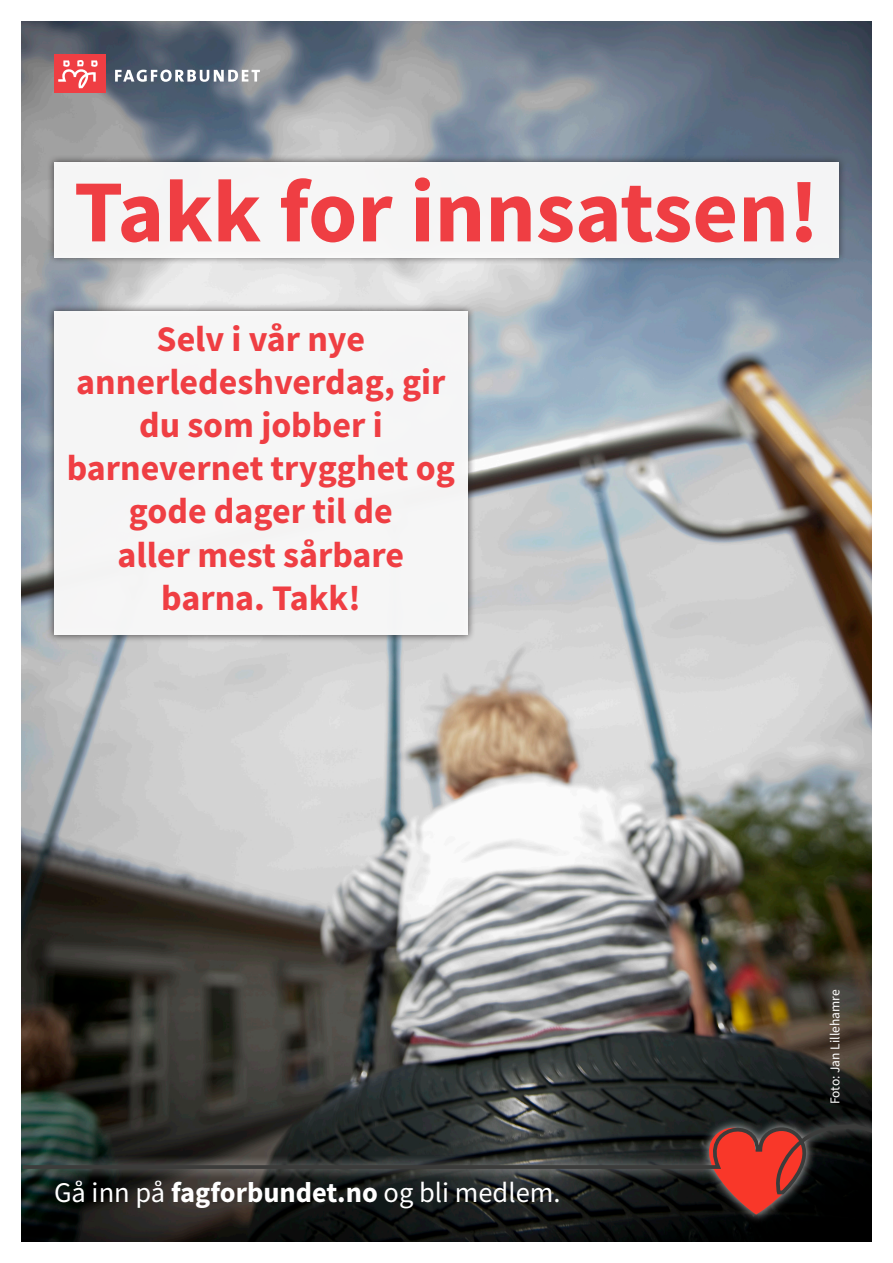
<style>
.page{position:relative;width:893px;height:1263px;background:#fff}
.page>*{position:absolute;margin:0;border:0;box-sizing:border-box;transform-origin:0 0}
.t1{font:700 88.5px "Source Sans Pro";color:#ef3e43}
.t2{font:700 36px/43.2px "Source Sans Pro";color:#ef3e43;text-align:center}
.t3{font:28.5px "Source Sans Pro";color:#fff}
.t4{font:13.5px "Source Sans Pro";color:#fff}
.s1{font-weight:700}
</style>
<div class="page">
<img style="left:21px;top:21px;width:850px;height:1220px">
<div style="left:46px;top:155px;width:801px;height:110px;background:#231f20;opacity:.75"></div>
<div style="left:54px;top:162px;width:785px;height:95px;background:#f5f5f5"></div>
<div style="left:54px;top:54px;width:51px;height:38px;background:#ef3e43"></div>
<svg style="left:115px;top:70px;width:145px;height:12px"></svg>
<svg style="left:58px;top:60px;width:40px;height:28px"></svg>
<div style="left:21px;top:1114px;width:851px;height:110px;background:#fff;opacity:.75"></div>
<svg style="left:693px;top:1113px;width:114px;height:101px;background:#3e1b18"></svg>
<svg style="left:21px;top:1116px;width:851px;height:80px;background:#352c2a"></svg>
<div style="left:46px;top:303px;width:430px;height:339px;background:#231f20;opacity:.75"></div>
<div style="left:54px;top:311px;width:414px;height:324px;background:#f6f6f6"></div>
<p class="t1" style="left:74px;top:152px;width:746px">Takk for innsatsen!</p>
<p class="t2" style="left:67px;top:317px;width:390px">Selv i vår nye annerledeshverdag, gir du som jobber i barnevernet trygghet og gode dager til de<br>aller mest sårbare barna. Takk!</p>
<p class="t3" style="left:54px;top:1174px;width:508px">Gå inn på <span class="s1">fagforbundet.no</span> og bli medlem.</p>
<p class="t4" style="left:826px;top:1104px;width:116px;rotate:-90deg">Foto: Jan Lillehamre</p>
</div>
